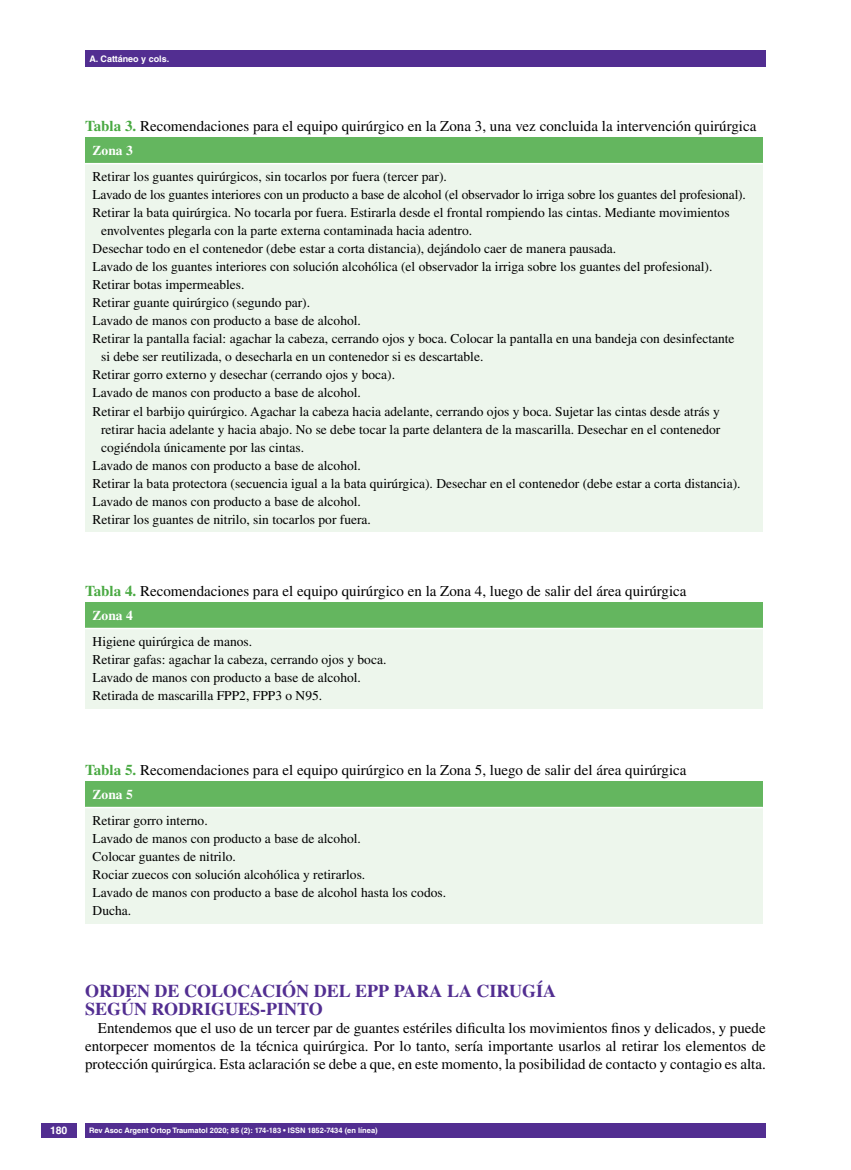
<style>
.page{position:relative;width:851px;height:1170px;background:#fff}
.page>*{position:absolute;margin:0;border:0;box-sizing:border-box;transform-origin:0 0}
.t1{font:700 18px "Times LT Std";color:#522e91}
.t2{font:15px/18px "Times LT Std";color:#000;text-align:justify}
.t3{font:13.5px/18px "Times LT Std";color:#000}
.t4{font:700 13.5px "Times LT Std";color:#fff}
.t5{font:700 10.5px "Helvetica LT Std";color:#fff}
.t6{font:700 9px "Helvetica LT Std";color:#fff}
.t7{font:700 7.5px "Helvetica LT Std";color:#fff}
.s1{font-weight:700;color:#49a942}
</style>
<div class="page">
<div style="left:41px;top:1123px;width:36px;height:14px;background:#522e91"></div>
<div style="left:85px;top:50px;width:680px;height:17px;background:#522e91"></div>
<div style="left:85px;top:1123px;width:680px;height:14px;background:#522e91"></div>
<div style="left:85px;top:137px;width:677px;height:27px;background:#64b65f"></div>
<div style="left:85px;top:164px;width:677px;height:368px;background:#edf6ec"></div>
<hr style="left:85px;top:163px;width:677px;height:1px;background:#fff">
<div style="left:85px;top:602px;width:677px;height:26px;background:#64b65f"></div>
<div style="left:85px;top:628px;width:677px;height:80px;background:#edf6ec"></div>
<hr style="left:85px;top:627px;width:677px;height:2px;background:#fff">
<div style="left:85px;top:781px;width:677px;height:26px;background:#64b65f"></div>
<div style="left:85px;top:807px;width:677px;height:116px;background:#edf6ec"></div>
<hr style="left:85px;top:806px;width:677px;height:2px;background:#fff">
<p class="t6" style="left:89px;top:53px;width:81px">A. Cattáneo y cols.</p>
<p class="t2" style="left:85px;top:117px;width:672px"><span class="s1">TABLA 3.</span> Recomendaciones para el equipo quirúrgico en la Zona 3, una vez concluida la intervención quirúrgica</p>
<p class="t4" style="left:93px;top:142px;width:42px">ZONA 3</p>
<p class="t3" style="left:93px;top:168px;width:356px">Retirar los guantes quirúrgicos, sin tocarlos por fuera (tercer par).</p>
<p class="t3" style="left:93px;top:186px;width:654px">Lavado de los guantes interiores con un producto a base de alcohol (el observador lo irriga sobre los guantes del profesional).</p>
<p class="t3" style="left:93px;top:204px;width:638px">Retirar la bata quirúrgica. No tocarla por fuera. Estirarla desde el frontal rompiendo las cintas. Mediante movimientos</p>
<p class="t3" style="left:101px;top:222px;width:372px">envolventes plegarla con la parte externa contaminada hacia adentro.</p>
<p class="t3" style="left:93px;top:240px;width:525px">Desechar todo en el contenedor (debe estar a corta distancia), dejándolo caer de manera pausada.</p>
<p class="t3" style="left:93px;top:258px;width:621px">Lavado de los guantes interiores con solución alcohólica (el observador la irriga sobre los guantes del profesional).</p>
<p class="t3" style="left:93px;top:276px;width:153px">Retirar botas impermeables.</p>
<p class="t3" style="left:93px;top:294px;width:219px">Retirar guante quirúrgico (segundo par).</p>
<p class="t3" style="left:93px;top:312px;width:270px">Lavado de manos con producto a base de alcohol.</p>
<p class="t3" style="left:93px;top:330px;width:643px">Retirar la pantalla facial: agachar la cabeza, cerrando ojos y boca. Colocar la pantalla en una bandeja con desinfectante</p>
<p class="t3" style="left:101px;top:348px;width:384px">si debe ser reutilizada, o desecharla en un contenedor si es descartable.</p>
<p class="t3" style="left:93px;top:366px;width:304px">Retirar gorro externo y desechar (cerrando ojos y boca).</p>
<p class="t3" style="left:93px;top:384px;width:270px">Lavado de manos con producto a base de alcohol.</p>
<p class="t3" style="left:93px;top:402px;width:628px">Retirar el barbijo quirúrgico. Agachar la cabeza hacia adelante, cerrando ojos y boca. Sujetar las cintas desde atrás y</p>
<p class="t3" style="left:101px;top:420px;width:620px">retirar hacia adelante y hacia abajo. No se debe tocar la parte delantera de la mascarilla. Desechar en el contenedor</p>
<p class="t3" style="left:101px;top:438px;width:204px">cogiéndola únicamente por las cintas.</p>
<p class="t3" style="left:93px;top:456px;width:270px">Lavado de manos con producto a base de alcohol.</p>
<p class="t3" style="left:93px;top:474px;width:649px">Retirar la bata protectora (secuencia igual a la bata quirúrgica). Desechar en el contenedor (debe estar a corta distancia).</p>
<p class="t3" style="left:93px;top:492px;width:270px">Lavado de manos con producto a base de alcohol.</p>
<p class="t3" style="left:93px;top:510px;width:280px">Retirar los guantes de nitrilo, sin tocarlos por fuera.</p>
<p class="t2" style="left:85px;top:582px;width:603px"><span class="s1">TABLA 4.</span> Recomendaciones para el equipo quirúrgico en la Zona 4, luego de salir del área quirúrgica</p>
<p class="t4" style="left:93px;top:607px;width:42px">ZONA 4</p>
<p class="t3" style="left:93px;top:632px;width:295px">Higiene quirúrgica de manos.<br>Retirar gafas: agachar la cabeza, cerrando ojos y boca.<br>Lavado de manos con producto a base de alcohol.<br>Retirada de mascarilla FPP2, FPP3 o N95.</p>
<p class="t2" style="left:85px;top:761px;width:603px"><span class="s1">TABLA 5.</span> Recomendaciones para el equipo quirúrgico en la Zona 5, luego de salir del área quirúrgica</p>
<p class="t4" style="left:93px;top:786px;width:42px">ZONA 5</p>
<p class="t3" style="left:93px;top:811px;width:355px">Retirar gorro interno.<br>Lavado de manos con producto a base de alcohol.<br>Colocar guantes de nitrilo.<br>Rociar zuecos con solución alcohólica y retirarlos.<br>Lavado de manos con producto a base de alcohol hasta los codos.<br>Ducha.</p>
<h1 class="t1" style="left:85px;top:980px;width:283px">ORDEN DE COLOCACIÓN DEL EPP</h1>
<h1 class="t1" style="left:394px;top:980px;width:164px">PARA LA CIRUGÍA</h1>
<h1 class="t1" style="left:85px;top:998px;width:239px">SEGÚN RODRIGUES-PINTO</h1>
<p class="t2" style="left:85px;top:1019px;width:682px;text-indent:13px">Entendemos que el uso de un tercer par de guantes estériles dificulta los movimientos finos y delicados, y puede entorpecer momentos de la técnica quirúrgica. Por lo tanto, sería importante usarlos al retirar los elementos de protección quirúrgica. Esta aclaración se debe a que, en este momento, la posibilidad de contacto y contagio es alta.</p>
<p class="t5" style="left:50px;top:1124px;width:19px">180</p>
<p class="t7" style="left:89px;top:1125px;width:290px">Rev Asoc Argent Ortop Traumatol 2020; 85 (2): 174-183 • ISSN 1852-7434 (en línea)</p>
</div>
